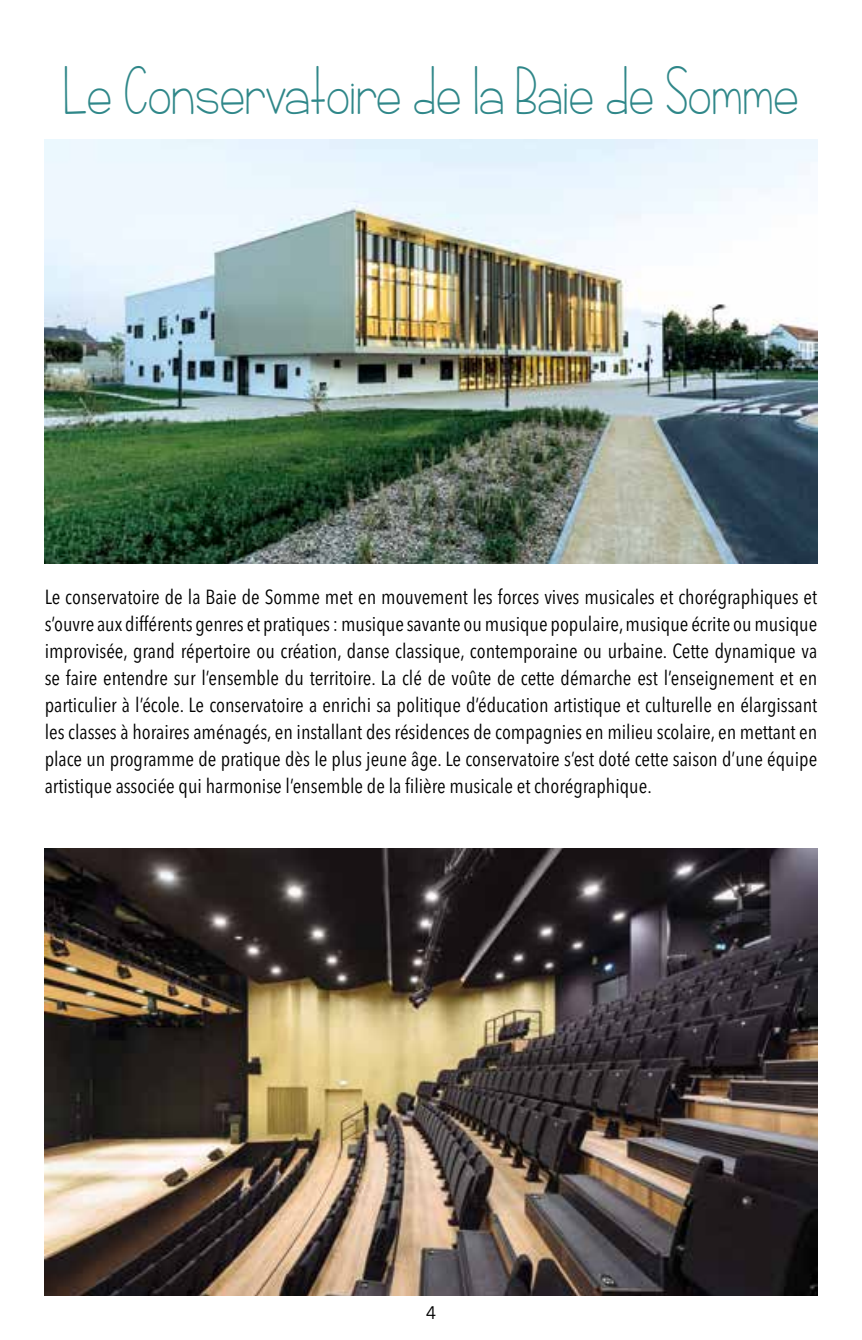
<style>
.page{position:relative;width:862px;height:1340px;background:#fff}
.page>*{position:absolute;margin:0;border:0;box-sizing:border-box;transform-origin:0 0}
.t1{font:49.5px "KG Rise UP";color:#2f8789;scale:.85 1}
.t2{font:condensed 20.25px/27px "Avenir Next LT Pro";color:#000;text-align:justify}
.t3{font:18px "Avenir Next LT Pro";color:#000}
</style>
<div class="page">
<img style="left:45px;top:139px;width:771px;height:424px">
<img style="left:45px;top:848px;width:771px;height:447px">
<h1 class="t1" style="left:63px;top:55px;width:865px">Le Conservatoire de la Baie de Somme</h1>
<p class="t2" style="left:45px;top:583px;width:773px">Le conservatoire de la Baie de Somme met en mouvement les forces vives musicales et chorégraphiques et s’ouvre aux différents genres et pratiques : musique savante ou musique populaire, musique écrite ou musique improvisée, grand répertoire ou création, danse classique, contemporaine ou urbaine. Cette dynamique va se faire entendre sur l’ensemble du territoire. La clé de voûte de cette démarche est l’enseignement et en particulier à l’école. Le conservatoire a enrichi sa politique d’éducation artistique et culturelle en élargissant les classes à horaires aménagés, en installant des résidences de compagnies en milieu scolaire, en mettant en place un programme de pratique dès le plus jeune âge. Le conservatoire s’est doté cette saison d’une équipe artistique associée qui harmonise l’ensemble de la filière musicale et chorégraphique.</p>
<p class="t3" style="left:425px;top:1301px;width:12px">4</p>
</div>
